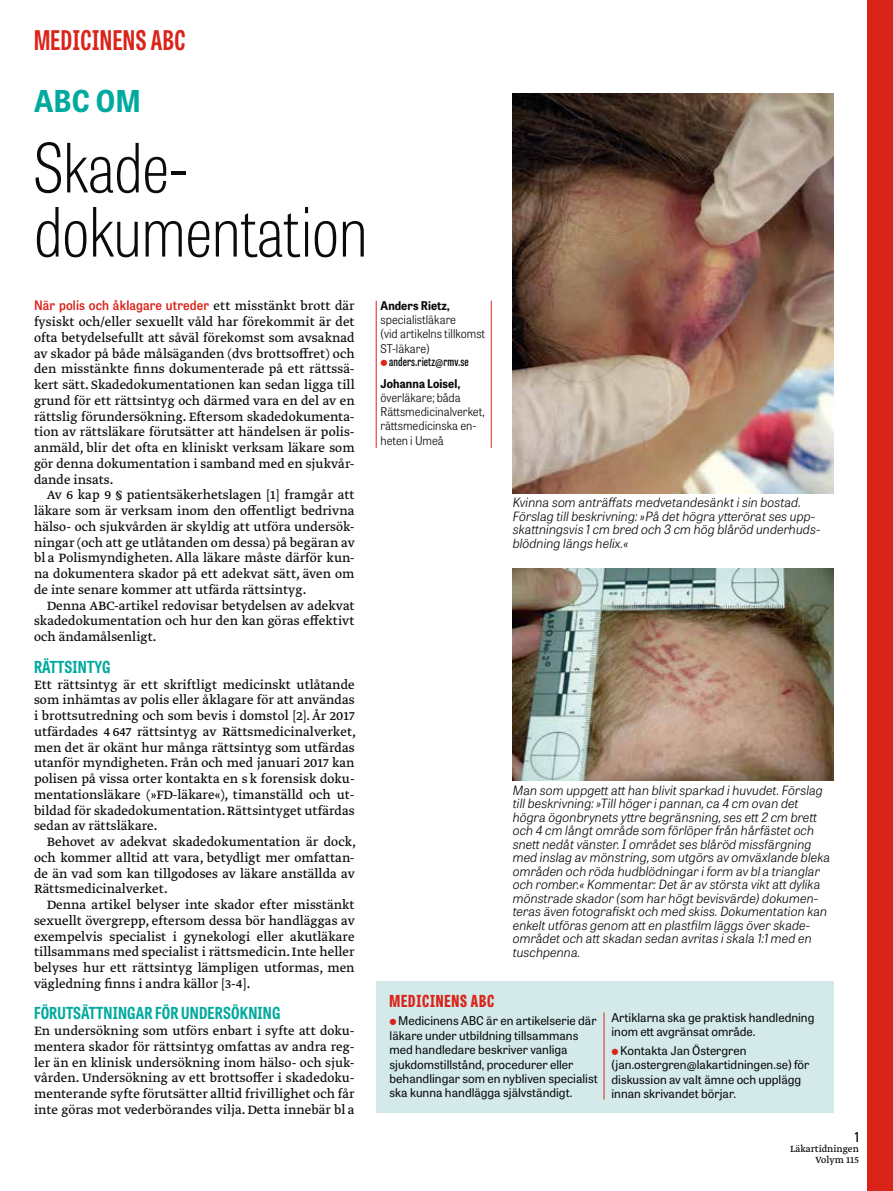
<style>
.page{position:relative;width:893px;height:1191px;background:#fff}
.page>*{position:absolute;margin:0;border:0;box-sizing:border-box;transform-origin:0 0}
.t1{font:100 67.5px/64.2px "Tablet Gothic Condensed";letter-spacing:-.005em;color:#090b0c}
.t2{font:700 30px "Tablet Gothic Narrow";color:#00aa9e}
.t3{font:700 27px "Tablet Gothic Compressed";letter-spacing:.02em;color:#da241a}
.t4{font:700 16.5px "Tablet Gothic Condensed";letter-spacing:.01em;color:#00aa9e}
.t5{font:800 16.5px "Tablet Gothic Compressed";letter-spacing:.045em;color:#da241a;scale:1.07 1}
.t6{font:14.25px/15.8px "Greta Text Pro Regular Min";color:#090b0c;text-align:justify}
.t7{font:600 13.5px "Tablet Gothic Condensed";color:#090b0c}
.t8{font:600 13.05px "Tablet Gothic Narrow";letter-spacing:.01em;color:#da241a}
.t9{font:italic 300 12.75px/13.5px "Tablet Gothic";color:#090b0c}
.t10{font:12px/14.4px "Tablet Gothic";color:#090b0c}
.t11{font:300 12px/14.2px "Tablet Gothic Narrow";color:#090b0c}
.t12{font:700 12px "Tablet Gothic Narrow";letter-spacing:.005em;color:#090b0c}
.t13{font:600 12px "Tablet Gothic Compressed";letter-spacing:.01em;color:#090b0c}
.t14{font:10.5px/10.5px "Greta Text Pro";color:#090b0c;text-align:right}
.s1{font-family:"Greta Text Pro Regular Min";font-weight:400;font-size:14.25px;color:#090b0c}
</style>
<div class="page">
<div style="left:867px;top:0;width:26px;height:1191px;background:#da241a"></div>
<hr style="left:376px;top:301px;width:1px;height:147px;background:#da241a">
<hr style="left:491px;top:301px;width:1px;height:147px;background:#da241a">
<img style="left:513px;top:94px;width:320px;height:399px">
<img style="left:513px;top:569px;width:320px;height:211px">
<div style="left:376px;top:981px;width:457px;height:132px;background:#d4eaea"></div>
<hr style="left:604px;top:1012px;width:1px;height:87px;background:#da241a">
<h3 class="t3" style="left:34px;top:22px;width:153px">MEDICINENS ABC</h3>
<h2 class="t2" style="left:34px;top:80px;width:109px">ABC OM</h2>
<h1 class="t1" style="left:34px;top:134px;width:335px">Skade&shy;dokumentation</h1>
<p class="t8" style="left:34px;top:297px;width:322px">När polis och åklagare utreder <span class="s1">ett misstänkt brott där</span></p>
<p class="t6" style="left:34px;top:314px;width:322px">fysiskt och/eller sexuellt våld har förekommit är det ofta betydelsefullt att såväl förekomst som avsaknad av skador på både målsäganden (dvs brottsoffret) och den misstänkte finns dokumenterade på ett rättssä&shy;kert sätt. Skadedokumentationen kan sedan ligga till grund för ett rättsintyg och därmed vara en del av en rättslig förundersökning. Eftersom skadedokumenta&shy;tion av rättsläkare förutsätter att händelsen är polis&shy;anmäld, blir det ofta en kliniskt verksam läkare som gör denna dokumentation i samband med en sjukvår&shy;dande insats.</p>
<p class="t6" style="left:34px;top:488px;width:322px;text-indent:13px">Av 6 kap 9 § patientsäkerhetslagen [1] framgår att läkare som är verksam inom den offentligt bedrivna hälso- och sjukvården är skyldig att utföra undersök&shy;ningar (och att ge utlåtanden om dessa) på begäran av bl a Polismyndigheten. Alla läkare måste därför kun&shy;na dokumentera skador på ett adekvat sätt, även om de inte senare kommer att utfärda rättsintyg.</p>
<p class="t6" style="left:34px;top:598px;width:322px;text-indent:13px">Denna ABC-artikel redovisar betydelsen av adekvat skadedokumentation och hur den kan göras effektivt och ändamålsenligt.</p>
<p class="t4" style="left:34px;top:655px;width:78px">RÄTTSINTYG</p>
<p class="t6" style="left:34px;top:677px;width:324px">Ett rättsintyg är ett skriftligt medicinskt utlåtande som inhämtas av polis eller åklagare för att användas i brottsutredning och som bevis i domstol [2]. År 2017 utfärdades 4 647 rättsintyg av Rättsmedicinalverket, men det är okänt hur många rättsintyg som utfärdas utanför myndigheten. Från och med januari 2017 kan polisen på vissa orter kontakta en s k forensisk doku&shy;mentationsläkare (»FD-läkare«), timanställd och ut&shy;bildad för skadedokumentation. Rättsintyget utfärdas sedan av rättsläkare.</p>
<p class="t6" style="left:34px;top:834px;width:324px;text-indent:13px">Behovet av adekvat skadedokumentation är dock, och kommer alltid att vara, betydligt mer omfattan&shy;de än vad som kan tillgodoses av läkare anställda av Rättsmedicinalverket.</p>
<p class="t6" style="left:34px;top:897px;width:322px;text-indent:13px">Denna artikel belyser inte skador efter misstänkt sexuellt övergrepp, eftersom dessa bör handläggas av exempelvis specialist i gynekologi eller akutläkare tillsammans med specialist i rättsmedicin. Inte heller belyses hur ett rättsintyg lämpligen utformas, men vägledning finns i andra källor [3-4].</p>
<p class="t4" style="left:34px;top:1002px;width:248px">FÖRUTSÄTTNINGAR FÖR UNDERSÖKNING</p>
<p class="t6" style="left:34px;top:1023px;width:322px">En undersökning som utförs enbart i syfte att doku&shy;mentera skador för rättsintyg omfattas av andra reg&shy;ler än en klinisk undersökning inom hälso- och sjuk&shy;vården. Undersökning av ett brottsoffer i skadedoku&shy;menterande syfte förutsätter alltid frivillighet och får inte göras mot vederbörandes vilja. Detta innebär bl a</p>
<p class="t12" style="left:381px;top:297px;width:71px">Anders Rietz,</p>
<p class="t11" style="left:381px;top:312px;width:106px">specialistläkare<br>(vid artikelns tillkomst<br>ST-läkare)</p>
<p class="t13" style="left:389px;top:354px;width:81px">anders.rietz@rmv.se</p>
<p class="t12" style="left:381px;top:375px;width:81px">Johanna Loisel,</p>
<p class="t11" style="left:381px;top:390px;width:105px">överläkare; båda<br>Rättsmedicinalverket, rättsmedicinska en&shy;heten i Umeå</p>
<p class="t9" style="left:513px;top:495px;width:309px">Kvinna som anträffats medvetandesänkt i sin bostad.<br>Förslag till beskrivning: »På det högra ytterörat ses upp&shy;skattningsvis 1 cm bred och 3 cm hög blåröd underhuds&shy;blödning längs helix.«</p>
<p class="t9" style="left:513px;top:782px;width:319px">Man som uppgett att han blivit sparkad i huvudet. Förslag till beskrivning: »Till höger i pannan, ca 4 cm ovan det högra ögonbrynets yttre begränsning, ses ett 2 cm brett och 4 cm långt område som förlöper från hårfästet och snett nedåt vänster. I området ses blåröd missfärgning med inslag av mönstring, som utgörs av omväxlande bleka områden och röda hudblödningar i form av bl a trianglar och romber.« Kommentar: Det är av största vikt att dylika mönstrade skador (som har högt bevisvärde) dokumen&shy;teras även fotografiskt och med skiss. Dokumentation kan enkelt utföras genom att en plastfilm läggs över skade&shy;området och att skadan sedan avritas i skala 1:1 med en tuschpenna.</p>
<p class="t5" style="left:390px;top:989px;width:99px">MEDICINENS ABC</p>
<p class="t10" style="left:390px;top:1013px;width:210px;text-indent:9px">Medicinens ABC är en artikelserie där läkare under utbildning tillsammans med handledare beskriver vanliga sjukdomstillstånd, procedurer eller behandlingar som en nybliven specialist ska kunna handlägga självständigt.</p>
<p class="t10" style="left:611px;top:1010px;width:204px">Artiklarna ska ge praktisk handledning inom ett avgränsat område.</p>
<p class="t10" style="left:611px;top:1043px;width:199px;text-indent:9px">Kontakta Jan Östergren (jan.ostergren@lakartidningen.se) för diskussion av valt ämne och upplägg innan skrivandet börjar.</p>
<p class="t7" style="left:855px;top:1127px;width:6px">1</p>
<p class="t14" style="left:790px;top:1144px;width:70px">Läkartidningen<br>Volym 115</p>
</div>
